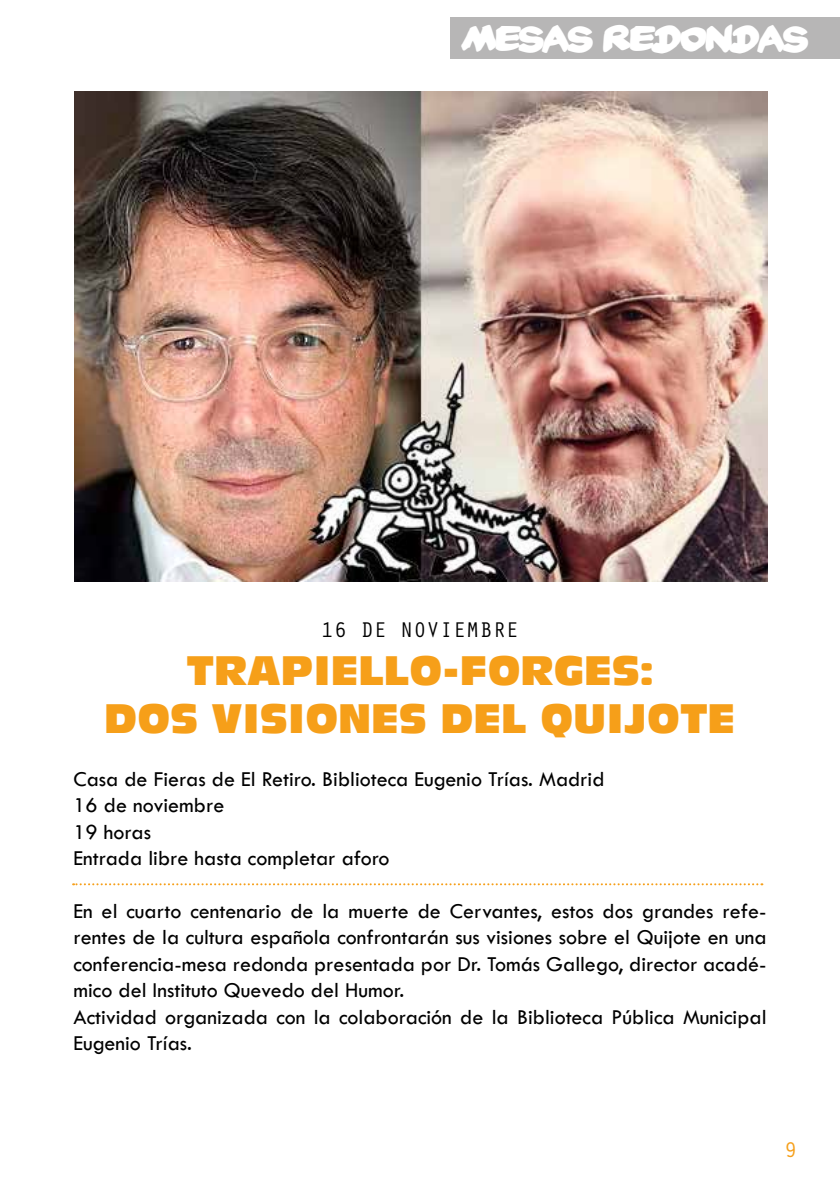
<style>
.page{position:relative;width:840px;height:1191px;background:#fff}
.page>*{position:absolute;margin:0;border:0;box-sizing:border-box;transform-origin:0 0}
.t1{font:40px/48px "Antique Olive Compact";letter-spacing:-.01em;color:#f69f19;text-align:center}
.t2{font:36px "Yard Sale";color:#fff}
.t3{font:22px/26.4px "Tw Cen";color:#000}
.t4{font:22px "Orator Std";color:#000}
.t5{font:22px "Orator Std";color:#f69f19}
</style>
<div class="page">
<div style="left:450px;top:17px;width:389px;height:42px;background:#b7b6b6"></div>
<svg style="left:73px;top:883px;width:689px;height:2px"></svg>
<img style="left:75px;top:91px;width:692px;height:490px">
<h2 class="t2" style="left:462px;top:17px;width:346px">MESAS REDONDAS</h2>
<p class="t4" style="left:321px;top:614px;width:199px">16 DE NOVIEMBRE</p>
<h1 class="t1" style="left:104px;top:646px;width:632px">TRAPIELLO-FORGES:<br>DOS VISIONES DEL QUIJOTE</h1>
<p class="t3" style="left:73px;top:765px;width:532px">Casa de Fieras de El Retiro. Biblioteca Eugenio Trías. Madrid<br>16 de noviembre<br>19 horas<br>Entrada libre hasta completar aforo</p>
<p class="t3" style="left:73px;top:897px;width:694px">En el cuarto centenario de la muerte de Cervantes, estos dos grandes refe&shy;rentes de la cultura española confrontarán sus visiones sobre el Quijote en una conferencia-mesa redonda presentada por Dr. Tomás Gallego, director acadé&shy;mico del Instituto Quevedo del Humor.<br>Actividad organizada con la colaboración de la Biblioteca Pública Municipal Eugenio Trías.</p>
<p class="t5" style="left:783px;top:1134px;width:15px">9</p>
</div>
